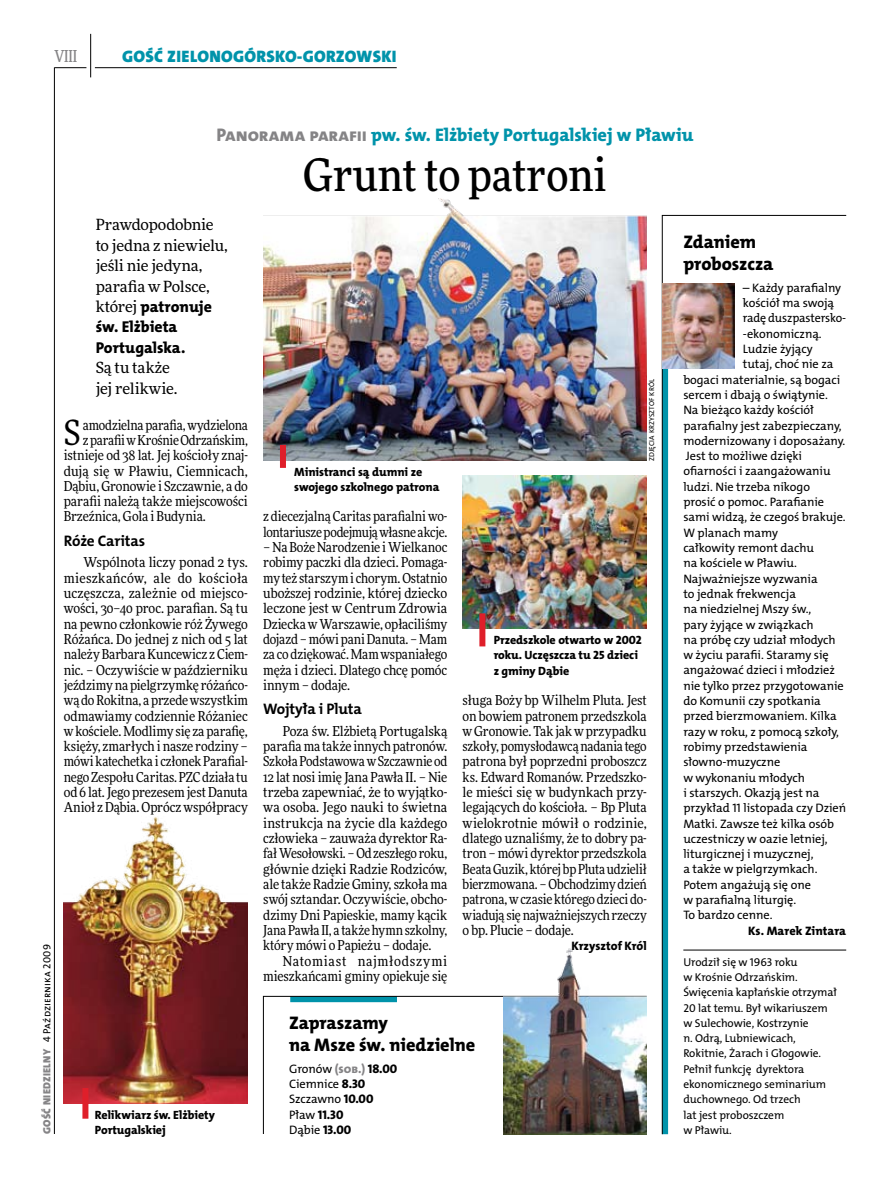
<style>
.page{position:relative;width:893px;height:1191px;background:#fff}
.page>*{position:absolute;margin:0;border:0;box-sizing:border-box;transform-origin:0 0}
.t1{font:500 45px "Freeday Narrow";color:#000}
.t2{font:34.8px "Freeday Narrow News";color:#000}
.t3{font:18.3px "The Mix HP8 Ex Bld";color:#0093aa}
.t4{font:18.3px/21.6px "The Mix HP8 Ex Bld";letter-spacing:.005em;color:#000}
.t5{font:16.65px "The Mix HP9 Blk";letter-spacing:.02em;color:#0093aa}
.t6{font:500 16.5px "Freeday Narrow";color:#858486;scale:.9 1}
.t7{font:15.75px/20.4px "The Mix HP8 Ex Bld";color:#000}
.t8{font:15.45px/20.4px "Freeday News";letter-spacing:-.01em;color:#000}
.t9{font:15.3px "The Mix HP7 Bld";letter-spacing:-.015em;color:#000}
.t10{font:13.65px/15.3px "Freeday Narrow News";letter-spacing:-.01em;color:#000;text-align:justify}
.t11{font:13.65px/15.3px "Freeday Narrow News";letter-spacing:.01em;color:#000;text-align:right}
.t12{font:12.6px "The Mix HP8 Ex Bld";color:#000}
.t13{font:12.3px/15.3px "The Mix HP5 Plain";letter-spacing:-.005em;color:#000}
.t14{font:12.3px "The Mix HP8 Ex Bld";letter-spacing:-.005em;color:#000}
.t15{font:12px/15.3px "The Mix HP8 Ex Bld";letter-spacing:-.005em;color:#000}
.t16{font:11.4px/15.3px "The Mix HP5 Plain";letter-spacing:-.005em;color:#000}
.t17{font:10.5px "The Mix HP5 Plain";letter-spacing:.01em;color:#000}
.t18{font:7.2px "The Mix HP5 Plain";letter-spacing:.015em;color:#000}
.s1{font-family:"The Mix HP9 Blk";color:#858486}
.s2{color:#858486}
.s3{font-family:"Freeday News";font-size:15.45px}
.s4{font-family:"The Mix HP8 Ex Bld";color:#858486}
.s5{font-family:"The Mix HP8 Ex Bld";font-size:12.6px}
.s6{font-family:"The Mix HP5 Plain";font-size:12.3px}
</style>
<div class="page">
<hr style="left:54px;top:67px;width:1px;height:1067px;background:#000">
<hr style="left:90px;top:34px;width:1px;height:43px;background:#000">
<hr style="left:54px;top:67px;width:32px;height:1px;background:#000">
<hr style="left:95px;top:67px;width:302px;height:1px;background:#000">
<img style="left:64px;top:817px;width:184px;height:286px">
<svg style="left:662px;top:215px;width:185px;height:919px"></svg>
<img style="left:263px;top:198px;width:384px;height:262px">
<svg style="left:263px;top:996px;width:241px;height:138px"></svg>
<hr style="left:683px;top:949px;width:163px;height:1px;background:#000">
<img style="left:662px;top:283px;width:72px;height:85px">
<img style="left:504px;top:948px;width:143px;height:186px">
<img style="left:463px;top:475px;width:184px;height:153px">
<div style="left:280px;top:445px;width:6px;height:23px;background:#df1f2a"></div>
<div style="left:82px;top:1088px;width:6px;height:30px;background:#df1f2a"></div>
<div style="left:479px;top:613px;width:6px;height:33px;background:#df1f2a"></div>
<p class="t6" style="left:54px;top:46px;width:27px">VIII</p>
<p class="t5" style="left:122px;top:46px;width:276px">GOŚĆ ZIELONOGÓRSKO-GORZOWSKI</p>
<p class="t17" style="left:40px;top:1134px;width:191px;rotate:-90deg"><span class="s1">GOŚĆ NIEDZIELNY</span> 4 Października 2009</p>
<h3 class="t3" style="left:216px;top:123px;width:478px"><span class="s2">Panorama parafii</span> pw. św. Elżbiety Portugalskiej w Pławiu</h3>
<h1 class="t1" style="left:303px;top:147px;width:305px">Grunt to patroni</h1>
<p class="t8" style="left:96px;top:214px;width:134px">Prawdopodobnie to jedna z niewielu, jeśli nie jedyna, parafia w Polsce,</p>
<p class="t7" style="left:96px;top:297px;width:118px"><span class="s3">której</span> patronuje św. Elżbieta<br>Portugalska.</p>
<p class="t8" style="left:96px;top:357px;width:84px">Są tu także jej relikwie.</p>
<h2 class="t2" style="left:64px;top:411px;width:18px">S</h2>
<p class="t10" style="left:83px;top:417px;width:166px">amodzielna parafia, wydzielona</p>
<p class="t10" style="left:83px;top:432px;width:166px">zparafii wKrośnie Odrzańskim,</p>
<p class="t10" style="left:64px;top:447px;width:186px">istnieje od 38 lat. Jej kościoły znaj-</p>
<p class="t10" style="left:64px;top:463px;width:186px">dują się w Pławiu, Ciemnicach,</p>
<p class="t10" style="left:64px;top:478px;width:186px">Dąbiu, Gronowie i Szczawnie, a do</p>
<p class="t10" style="left:64px;top:493px;width:186px">parafii należą także miejscowości</p>
<p class="t10" style="left:64px;top:509px;width:144px">Brzeźnica, Gola i Budynia.</p>
<p class="t9" style="left:64px;top:530px;width:83px">Róże Caritas</p>
<p class="t10" style="left:64px;top:555px;width:186px;text-indent:20px">Wspólnota liczy ponad 2 tys. mieszkańców, ale do kościoła uczęszcza, zależnie od miejsco&shy;wości, 30–40 proc. parafian. Są tu na pewno członkowie róż Żywego Różańca. Do jednej z nich od 5 lat należy Barbara Kuncewicz zCiem&shy;nic. – Oczywiście w październiku jeździmy na pielgrzymkę różańco&shy;wą do Rokitna, a przede wszystkim odmawiamy codziennie Różaniec w kościele. Modlimy się za parafię, księży, zmarłych i nasze rodziny – mówi katechetka i członek Parafial&shy;nego Zespołu Caritas. PZC działa tu od 6 lat. Jego prezesem jest Danuta Anioł zDąbia. Oprócz współpracy</p>
<p class="t15" style="left:95px;top:1107px;width:122px">Relikwiarz św. Elżbiety<br>Portugalskiej</p>
<p class="t15" style="left:294px;top:464px;width:147px">Ministranci są dumni ze swojego szkolnego patrona</p>
<p class="t10" style="left:263px;top:509px;width:186px">z diecezjalną Caritas parafialni wo&shy;lontariusze podejmują własne akcje.</p>
<p class="t10" style="left:263px;top:539px;width:186px">– Na Boże Narodzenie i Wielkanoc robimy paczki dla dzieci. Pomaga&shy;my też starszym i chorym. Ostatnio uboższej rodzinie, której dziecko leczone jest w Centrum Zdrowia Dziecka wWarszawie, opłaciliśmy dojazd – mówi pani Danuta. – Mam za co dziękować. Mam wspaniałego męża i dzieci. Dlatego chcę pomóc innym – dodaje.</p>
<p class="t9" style="left:263px;top:699px;width:100px">Wojtyła i Pluta</p>
<p class="t10" style="left:263px;top:723px;width:186px;text-indent:20px">Poza św. Elżbietą Portugalską parafia ma także innych patronów.<br>Szkoła Podstawowa wSzczawnie od 12 lat nosi imię Jana Pawła II. – Nie trzeba zapewniać, że to wyjątko&shy;wa osoba. Jego nauki to świetna instrukcja na życie dla każdego człowieka – zauważa dyrektor Ra&shy;fał Wesołowski. – Od zeszłego roku, głównie dzięki Radzie Rodziców, ale także Radzie Gminy, szkoła ma swój sztandar. Oczywiście, obcho&shy;dzimy Dni Papieskie, mamy kącik Jana Pawła II, a także hymn szkolny, który mówi o Papieżu – dodaje.</p>
<p class="t11" style="left:263px;top:953px;width:186px">Natomiast najmłodszymi mieszkańcami gminy opiekuje się</p>
<p class="t18" style="left:647px;top:461px;width:83px;rotate:-90deg">Zdjęcia Krzysztof Król</p>
<p class="t15" style="left:494px;top:632px;width:149px">Przedszkole otwarto w 2002 roku. Uczęszcza tu 25 dzieci z gminy Dąbie</p>
<p class="t10" style="left:463px;top:692px;width:186px">sługa Boży bp Wilhelm Pluta. Jest on bowiem patronem przedszkola w Gronowie. Tak jak w przypadku szkoły, pomysłodawcą nadania tego patrona był poprzedni proboszcz ks. Edward Romanów. Przedszko&shy;le mieści się w budynkach przy&shy;legających do kościoła. – Bp Pluta wielokrotnie mówił o rodzinie, dlatego uznaliśmy, że to dobry pa&shy;tron – mówi dyrektor przedszkola Beata Guzik, której bp Pluta udzielił bierzmowana. – Obchodzimy dzień patrona, wczasie którego dzieci do&shy;wiadują się najważniejszych rzeczy o bp. Plucie – dodaje.</p>
<p class="t14" style="left:571px;top:938px;width:77px">Krzysztof Król</p>
<h3 class="t4" style="left:289px;top:1012px;width:188px">Zapraszamy<br>na Msze św. niedzielne</h3>
<p class="t13" style="left:289px;top:1061px;width:110px">Gronów <span class="s4">(sob.)</span> <span class="s5">18.00<br></span>Ciemnice <span class="s5">8.30<br></span>Szczawno <span class="s5">10.00</span></p>
<p class="t12" style="left:289px;top:1106px;width:56px"><span class="s6">Pław</span> 11.30</p>
<p class="t13" style="left:289px;top:1122px;width:64px">Dąbie <span class="s5">13.00</span></p>
<h3 class="t4" style="left:683px;top:231px;width:92px">Zdaniem proboszcza</h3>
<p class="t13" style="left:743px;top:280px;width:100px">– Każdy parafialny</p>
<p class="t13" style="left:743px;top:295px;width:93px">kościół ma swoją</p>
<p class="t13" style="left:743px;top:311px;width:105px">radę duszpastersko-</p>
<p class="t13" style="left:743px;top:326px;width:80px">-ekonomiczną.</p>
<p class="t13" style="left:743px;top:341px;width:72px">Ludzie żyjący</p>
<p class="t13" style="left:743px;top:356px;width:92px">tutaj, choć nie za</p>
<p class="t13" style="left:683px;top:372px;width:158px">bogaci materialnie, są bogaci</p>
<p class="t13" style="left:683px;top:387px;width:146px">sercem i dbają o świątynie.</p>
<p class="t13" style="left:683px;top:402px;width:132px">N a bieżąco każdy kościół</p>
<p class="t13" style="left:683px;top:418px;width:160px">parafialny jest zabezpieczany,</p>
<p class="t13" style="left:683px;top:433px;width:164px">modernizowany i doposażany.</p>
<p class="t13" style="left:686px;top:448px;width:118px">Jest to możliwe dzięki</p>
<p class="t13" style="left:683px;top:464px;width:149px">ofiarności i zaangażowaniu</p>
<p class="t13" style="left:683px;top:479px;width:128px">ludzi. Nie trzeba nikogo</p>
<p class="t13" style="left:683px;top:494px;width:142px">prosić o pomoc. Parafianie</p>
<p class="t13" style="left:683px;top:510px;width:164px">sami widzą, że czegoś brakuje.</p>
<p class="t13" style="left:683px;top:525px;width:96px">W planach mamy</p>
<p class="t13" style="left:683px;top:540px;width:132px">całkowity remont dachu</p>
<p class="t13" style="left:683px;top:555px;width:115px">na kościele w Pławiu.</p>
<p class="t13" style="left:683px;top:571px;width:136px">N ajważniejsze wyzwania</p>
<p class="t13" style="left:683px;top:586px;width:114px">to jednak frekwencja</p>
<p class="t13" style="left:683px;top:601px;width:129px">na niedzielnej Mszy św.,</p>
<p class="t13" style="left:683px;top:617px;width:132px">pary żyjące w związkach</p>
<p class="t13" style="left:683px;top:632px;width:154px">na próbę czy udział młodych</p>
<p class="t13" style="left:683px;top:647px;width:147px">w życiu parafii. Staramy się</p>
<p class="t13" style="left:683px;top:663px;width:153px">angażować dzieci i młodzież</p>
<p class="t13" style="left:683px;top:678px;width:162px">nie tylko przez przygotowanie</p>
<p class="t13" style="left:683px;top:693px;width:139px">do Komunii czy spotkania</p>
<p class="t13" style="left:683px;top:708px;width:155px">przed bierzmowaniem. Kilka</p>
<p class="t13" style="left:683px;top:724px;width:157px">razy w roku, z pomocą szkoły,</p>
<p class="t13" style="left:683px;top:739px;width:126px">robimy przedstawienia</p>
<p class="t13" style="left:683px;top:754px;width:98px">słowno-muzyczne</p>
<p class="t13" style="left:683px;top:770px;width:123px">w wykonaniu młodych</p>
<p class="t13" style="left:683px;top:785px;width:138px">i starszych. Okazją jest na</p>
<p class="t13" style="left:683px;top:800px;width:164px">przykład 11 listopada czy Dzień</p>
<p class="t13" style="left:683px;top:816px;width:152px">Matki. Zawsze też kilka osób</p>
<p class="t13" style="left:683px;top:831px;width:146px">uczestniczy w oazie letniej,</p>
<p class="t13" style="left:683px;top:846px;width:132px">liturgicznej i muzycznej,</p>
<p class="t13" style="left:683px;top:861px;width:136px">a także w pielgrzymkach.</p>
<p class="t13" style="left:683px;top:877px;width:129px">Potem angażują się one</p>
<p class="t13" style="left:683px;top:892px;width:115px">w parafialną liturgię.</p>
<p class="t13" style="left:683px;top:907px;width:91px">To bardzo cenne.</p>
<p class="t14" style="left:748px;top:922px;width:100px">Ks. Marek Zintara</p>
<p class="t16" style="left:683px;top:954px;width:155px">Urodził się w 1963 roku<br>w Krośnie Odrzańskim.<br>Święcenia kapłańskie otrzymał<br>20 lat temu. Był wikariuszem w Sulechowie, Kostrzynie<br>n. Odrą, Lubniewicach,<br>Rokitnie, Żarach i G łogowie.<br>Pełnił funkcję dyrektora ekonomicznego seminarium duchownego. Od trzech<br>lat jest proboszczem<br>w Pławiu.</p>
</div>
